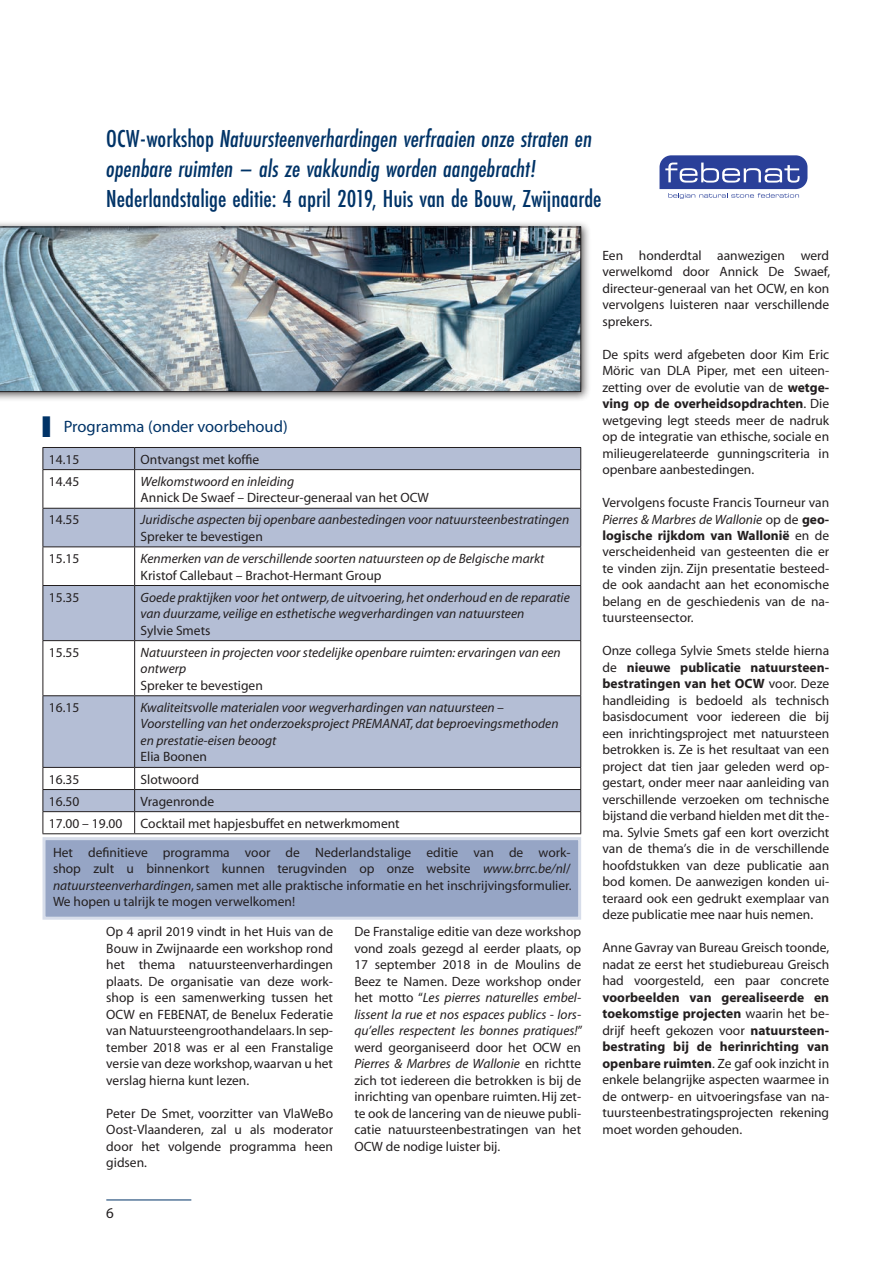
<style>
.page{position:relative;width:893px;height:1263px;background:#fff}
.page>*{position:absolute;margin:0;border:0;box-sizing:border-box;transform-origin:0 0}
.t1{font:italic 500 25.5px/30px "Futura PT Cond";color:#003367}
.t2{font:500 25.5px "Futura PT Cond";color:#003367}
.t3{font:16.5px "Myriad";color:#003367}
.t4{font:15px "Myriad";color:#231f20}
.t5{font:13.5px/16.5px "Myriad";color:#231f20;text-align:justify}
.t6{font:italic 13.5px/16.5px "Myriad";color:#231f20}
.s1{font-style:normal}
.s2{font-style:italic}
.s3{font-weight:700}
</style>
<div class="page">
<hr style="left:106px;top:1199px;width:85px;height:1px;background:#003367">
<svg style="left:44px;top:448px;width:536px;height:363px;fill:#b4bed5"></svg>
<hr style="left:43px;top:447px;width:92px;height:1px;background:#231f20">
<svg style="left:43px;top:448px;width:1px;height:21px"></svg>
<hr style="left:135px;top:447px;width:446px;height:1px;background:#231f20">
<svg style="left:134px;top:448px;width:1px;height:21px"></svg>
<svg style="left:580px;top:448px;width:1px;height:21px"></svg>
<hr style="left:43px;top:469px;width:92px;height:1px;background:#231f20">
<hr style="left:43px;top:470px;width:1px;height:38px;background:#231f20">
<hr style="left:135px;top:469px;width:446px;height:1px;background:#231f20">
<hr style="left:134px;top:470px;width:1px;height:38px;background:#231f20">
<hr style="left:580px;top:470px;width:1px;height:38px;background:#231f20">
<hr style="left:43px;top:508px;width:92px;height:1px;background:#231f20">
<hr style="left:43px;top:509px;width:1px;height:37px;background:#231f20">
<hr style="left:135px;top:508px;width:446px;height:1px;background:#231f20">
<hr style="left:134px;top:509px;width:1px;height:37px;background:#231f20">
<hr style="left:580px;top:509px;width:1px;height:37px;background:#231f20">
<hr style="left:43px;top:546px;width:92px;height:1px;background:#231f20">
<hr style="left:43px;top:547px;width:1px;height:38px;background:#231f20">
<hr style="left:135px;top:546px;width:446px;height:1px;background:#231f20">
<hr style="left:134px;top:547px;width:1px;height:38px;background:#231f20">
<hr style="left:580px;top:547px;width:1px;height:38px;background:#231f20">
<hr style="left:43px;top:585px;width:92px;height:1px;background:#231f20">
<hr style="left:43px;top:586px;width:1px;height:54px;background:#231f20">
<hr style="left:135px;top:585px;width:446px;height:1px;background:#231f20">
<hr style="left:134px;top:586px;width:1px;height:54px;background:#231f20">
<hr style="left:580px;top:586px;width:1px;height:54px;background:#231f20">
<hr style="left:43px;top:640px;width:92px;height:1px;background:#231f20">
<hr style="left:43px;top:641px;width:1px;height:54px;background:#231f20">
<hr style="left:135px;top:640px;width:446px;height:1px;background:#231f20">
<hr style="left:134px;top:641px;width:1px;height:54px;background:#231f20">
<hr style="left:580px;top:641px;width:1px;height:54px;background:#231f20">
<hr style="left:43px;top:695px;width:92px;height:1px;background:#231f20">
<hr style="left:43px;top:696px;width:1px;height:71px;background:#231f20">
<hr style="left:135px;top:695px;width:446px;height:1px;background:#231f20">
<hr style="left:134px;top:696px;width:1px;height:71px;background:#231f20">
<hr style="left:580px;top:696px;width:1px;height:71px;background:#231f20">
<hr style="left:43px;top:767px;width:92px;height:1px;background:#231f20">
<hr style="left:135px;top:767px;width:446px;height:1px;background:#231f20">
<hr style="left:43px;top:789px;width:92px;height:1px;background:#231f20">
<hr style="left:135px;top:789px;width:446px;height:1px;background:#231f20">
<hr style="left:43px;top:811px;width:92px;height:1px;background:#231f20">
<svg style="left:43px;top:768px;width:1px;height:65px"></svg>
<hr style="left:135px;top:811px;width:446px;height:1px;background:#231f20">
<svg style="left:134px;top:768px;width:1px;height:65px"></svg>
<svg style="left:580px;top:768px;width:1px;height:65px"></svg>
<hr style="left:43px;top:833px;width:92px;height:1px;background:#231f20">
<hr style="left:135px;top:833px;width:446px;height:1px;background:#231f20">
<div style="left:0;top:220px;width:591px;height:182px;background:#231f20;opacity:.75"></div>
<img style="left:0;top:227px;width:581px;height:165px">
<div style="left:44px;top:839px;width:536px;height:79px;background:#96a5c5"></div>
<div style="left:43px;top:837px;width:538px;height:83px;border:3px solid #d7ddea"></div>
<svg style="left:659px;top:155px;width:148px;height:44px"></svg>
<h1 class="t1" style="left:106px;top:123px;width:487px"><span class="s1">OCW-workshop</span> Natuursteenverhardingen verfraaien onze straten en openbare ruimten – als ze vakkundig worden aangebracht!</h1>
<h1 class="t2" style="left:106px;top:184px;width:497px">Nederlandstalige editie: 4 april 2019, Huis van de Bouw, Zwijnaarde</h1>
<p class="t3" style="left:43px;top:418px;width:247px">■ Programma (onder voorbehoud)</p>
<p class="t5" style="left:49px;top:451px;width:32px">14.15</p>
<p class="t5" style="left:141px;top:451px;width:120px">Ontvangst met koffie</p>
<p class="t5" style="left:49px;top:474px;width:32px">14.45</p>
<p class="t6" style="left:141px;top:474px;width:155px">Welkomstwoord en inleiding</p>
<p class="t5" style="left:141px;top:490px;width:290px">Annick De Swaef – Directeur-generaal van het OCW</p>
<p class="t5" style="left:49px;top:512px;width:32px">14.55</p>
<p class="t6" style="left:141px;top:512px;width:430px">Juridische aspecten bij openbare aanbestedingen voor natuursteenbestratingen</p>
<p class="t5" style="left:141px;top:529px;width:124px">Spreker te bevestigen</p>
<p class="t5" style="left:49px;top:551px;width:32px">15.15</p>
<p class="t6" style="left:141px;top:551px;width:405px">Kenmerken van de verschillende soorten natuursteen op de Belgische markt</p>
<p class="t5" style="left:141px;top:567px;width:242px">Kristof Callebaut – Brachot-Hermant Group</p>
<p class="t5" style="left:49px;top:589px;width:32px">15.35</p>
<p class="t6" style="left:141px;top:589px;width:431px">Goede praktijken voor het ontwerp, de uitvoering, het onderhoud en de reparatie van duurzame, veilige en esthetische wegverhardingen van natuursteen</p>
<p class="t5" style="left:141px;top:622px;width:71px">Sylvie Smets</p>
<p class="t5" style="left:49px;top:645px;width:32px">15.55</p>
<p class="t6" style="left:141px;top:645px;width:422px">Natuursteen in projecten voor stedelijke openbare ruimten: ervaringen van een ontwerp</p>
<p class="t5" style="left:141px;top:677px;width:124px">Spreker te bevestigen</p>
<p class="t5" style="left:49px;top:700px;width:32px">16.15</p>
<p class="t6" style="left:141px;top:700px;width:419px">Kwaliteitsvolle materialen voor wegverhardingen van natuursteen –<br>Voorstelling van het onderzoeksproject PREMANAT, dat beproevingsmethoden en prestatie-eisen beoogt</p>
<p class="t5" style="left:141px;top:749px;width:68px">Elia Boonen</p>
<p class="t5" style="left:49px;top:771px;width:32px">16.35</p>
<p class="t5" style="left:141px;top:771px;width:60px">Slotwoord</p>
<p class="t5" style="left:49px;top:793px;width:32px">16.50</p>
<p class="t5" style="left:141px;top:793px;width:75px">Vragenronde</p>
<p class="t5" style="left:49px;top:815px;width:75px">17.00 – 19.00</p>
<p class="t5" style="left:53px;top:809px;width:519px;line-height:29px;text-indent:88px">Cocktail met hapjesbuffet en netwerkmoment<br>Het definitieve programma voor de Nederlandstalige editie van de work-</p>
<p class="t5" style="left:53px;top:861px;width:520px">shop zult u binnenkort kunnen terugvinden op onze website <span class="s2">www.brrc.be/nl</span>/ <span class="s2">natuursteenverhardingen</span>, samen met alle praktische informatie en het inschrijvingsformulier.<br>We hopen u talrijk te mogen verwelkomen!</p>
<p class="t5" style="left:106px;top:924px;width:228px">Op 4 april 2019 vindt in het Huis van de Bouw in Zwijnaarde een workshop rond het thema natuursteenverhardingen plaats. De organisatie van deze work&shy;shop is een samenwerking tussen het OCW en FEBENAT, de Benelux Federatie van Natuursteengroothandelaars. In sep&shy;tember 2018 was er al een Franstalige versie van deze workshop, waarvan u het verslag hierna kunt lezen.</p>
<p class="t5" style="left:106px;top:1105px;width:228px">Peter De Smet, voorzitter van VlaWeBo Oost-Vlaanderen, zal u als moderator door het volgende programma heen gidsen.</p>
<p class="t4" style="left:106px;top:1205px;width:9px">6</p>
<p class="t5" style="left:354px;top:924px;width:230px">De Franstalige editie van deze workshop vond zoals gezegd al eerder plaats, op 17 september 2018 in de Moulins de Beez te Namen. Deze workshop onder het motto “<span class="s2">Les pierres naturelles embel&shy;lissent la rue et nos espaces publics - lors&shy;qu’elles respectent les bonnes pratiques!</span>” werd georganiseerd door het OCW en <span class="s2">Pierres &amp; Marbres de Wallonie</span> en richtte zich tot iedereen die betrokken is bij de inrichting van openbare ruimten. Hij zet&shy;te ook de lancering van de nieuwe publi&shy;catie natuursteenbestratingen van het OCW de nodige luister bij.</p>
<p class="t5" style="left:602px;top:247px;width:229px">Een honderdtal aanwezigen werd verwelkomd door Annick De Swaef, directeur-generaal van het OCW, en kon vervolgens luisteren naar verschillende sprekers.</p>
<p class="t5" style="left:602px;top:346px;width:228px">De spits werd afgebeten door Kim Eric Möric van DLA Piper, met een uiteen&shy;zetting over de evolutie van de <span class="s3">wetge&shy;ving op de overheidsopdrachten</span>. Die wetgeving legt steeds meer de nadruk op de integratie van ethische, sociale en milieugerelateerde gunningscriteria in openbare aanbestedingen.</p>
<p class="t5" style="left:602px;top:495px;width:228px">Vervolgens focuste Francis Tourneur van <span class="s2">Pierres &amp; Marbres de Wallonie</span> op de <span class="s3">geo&shy;logische rijkdom van Wallonië</span> en de verscheidenheid van gesteenten die er te vinden zijn. Zijn presentatie besteed&shy;de ook aandacht aan het economische belang en de geschiedenis van de na&shy;tuursteensector.</p>
<p class="t5" style="left:602px;top:643px;width:228px">Onze collega Sylvie Smets stelde hierna de <span class="s3">nieuwe publicatie natuursteen&shy;bestratingen van het OCW</span> voor. Deze handleiding is bedoeld als technisch basisdocument voor iedereen die bij een inrichtingsproject met natuursteen betrokken is. Ze is het resultaat van een project dat tien jaar geleden werd op&shy;gestart, onder meer naar aanleiding van verschillende verzoeken om technische bijstand die verband hielden met dit the&shy;ma. Sylvie Smets gaf een kort overzicht van de thema’s die in de verschillende hoofdstukken van deze publicatie aan bod komen. De aanwezigen konden ui&shy;teraard ook een gedrukt exemplaar van deze publicatie mee naar huis nemen.</p>
<p class="t5" style="left:602px;top:940px;width:228px">Anne Gavray van Bureau Greisch toonde, nadat ze eerst het studiebureau Greisch had voorgesteld, een paar concrete</p>
<p class="t5" style="left:602px;top:990px;width:228px"><span class="s3">voorbeelden van gerealiseerde en toekomstige projecten</span> waarin het be&shy;drijf heeft gekozen voor <span class="s3">natuursteen&shy;bestrating bij de herinrichting van openbare ruimten</span>. Ze gaf ook inzicht in enkele belangrijke aspecten waarmee in de ontwerp- en uitvoeringsfase van na&shy;tuursteenbestratingsprojecten rekening moet worden gehouden.</p>
</div>
